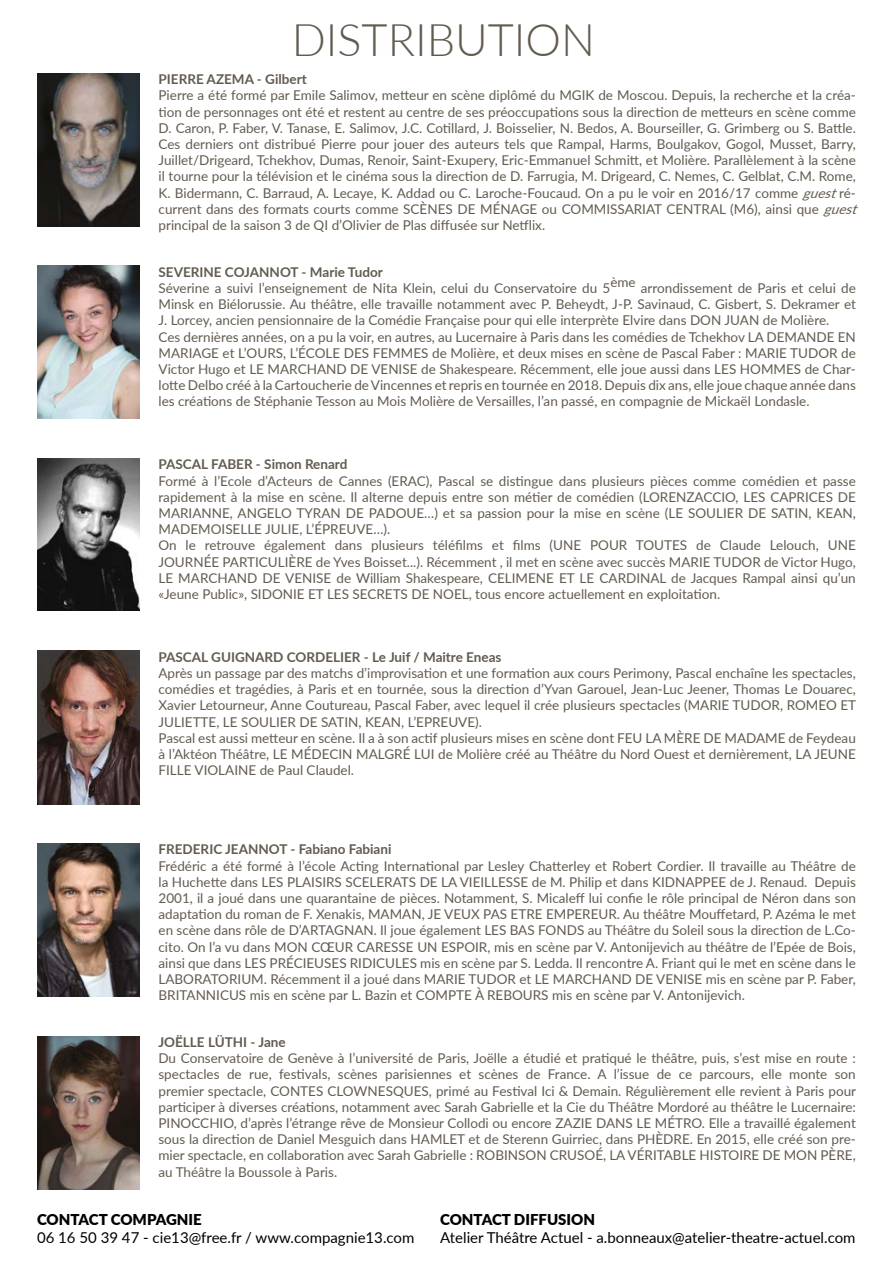
<style>
.page{position:relative;width:893px;height:1263px;background:#fff}
.page>*{position:absolute;margin:0;border:0;box-sizing:border-box;transform-origin:0 0}
.t1{font:300 45px "Lato";color:#625b4f}
.t2{font:15px "Lato";color:#000}
.t3{font:900 15px "Lato";color:#000}
.t4{font:13.5px/16.2px "Lato";color:#625b4f}
.t5{font:700 13.5px "Lato";color:#625b4f}
.s1{font-style:italic}
</style>
<div class="page">
<img style="left:37px;top:73px;width:102px;height:153px">
<img style="left:37px;top:266px;width:102px;height:153px">
<img style="left:37px;top:458px;width:102px;height:153px">
<img style="left:37px;top:651px;width:102px;height:153px">
<img style="left:37px;top:843px;width:102px;height:153px">
<img style="left:37px;top:1036px;width:102px;height:153px">
<h1 class="t1" style="left:292px;top:8px;width:305px">DISTRIBUTION</h1>
<p class="t5" style="left:159px;top:69px;width:150px">PIERRE AZEMA - Gilbert</p>
<p class="t4" style="left:159px;top:87px;width:705px">Pierre a été formé par Emile Salimov, metteur en scène diplômé du MGIK de Moscou. Depuis, la recherche et la créa&shy;tion de personnages ont été et restent au centre de ses préoccupations sous la direction de metteurs en scène comme D. Caron, P. Faber, V. Tanase, E. Salimov, J.C. Cotillard, J. Boisselier, N. Bedos, A. Bourseiller, G. Grimberg ou S. Battle.<br>Ces derniers ont distribué Pierre pour jouer des auteurs tels que Rampal, Harms, Boulgakov, Gogol, Musset, Barry, Juillet/Drigeard, Tchekhov, Dumas, Renoir, Saint-Exupery, Eric-Emmanuel Schmitt, et Molière. Parallèlement à la scène il tourne pour la télévision et le cinéma sous la direction de D. Farrugia, M. Drigeard, C. Nemes, C. Gelblat, C.M. Rome, K. Bidermann, C. Barraud, A. Lecaye, K. Addad ou C. Laroche-Foucaud. On a pu le voir en 2016/17 comme <span class="s1">guest</span>ré&shy;current dans des formats courts comme SCÈNES DE MÉNAGE ou COMMISSARIAT CENTRAL (M6), ainsi que <span class="s1">guest </span>principal de la saison 3 de QI d’Olivier de Plas diffusée sur Netflix.</p>
<p class="t5" style="left:159px;top:262px;width:226px">SEVERINE COJANNOT - Marie Tudor</p>
<p class="t4" style="left:159px;top:279px;width:699px">Séverine a suivi l’enseignement de Nita Klein, celui du Conservatoire du 5ème arrondissement de Paris et celui de Minsk en Biélorussie. Au théâtre, elle travaille notamment avec P. Beheydt, J-P. Savinaud, C. Gisbert, S. Dekramer et J. Lorcey, ancien pensionnaire de la Comédie Française pour qui elle interprète Elvire dans DON JUAN de Molière.<br>Ces dernières années, on a pu la voir, en autres, au Lucernaire à Paris dans les comédies de Tchekhov LA DEMANDE EN MARIAGE et L’OURS, L’ÉCOLE DES FEMMES de Molière, et deux mises en scène de Pascal Faber : MARIE TUDOR de Victor Hugo et LE MARCHAND DE VENISE de Shakespeare. Récemment, elle joue aussi dans LES HOMMES de Char&shy;lotte Delbo créé à la Cartoucherie de Vincennes et repris en tournée en 2018. Depuis dix ans, elle joue chaque année dans les créations de Stéphanie Tesson au Mois Molière de Versailles, l’an passé, en compagnie de Mickaël Londasle.</p>
<p class="t5" style="left:159px;top:454px;width:190px">PASCAL FABER - Simon Renard</p>
<p class="t4" style="left:158px;top:472px;width:699px">Formé à l’Ecole d’Acteurs de Cannes (ERAC), Pascal se distingue dans plusieurs pièces comme comédien et passe rapidement à la mise en scène. Il alterne depuis entre son métier de comédien (LORENZACCIO, LES CAPRICES DE MARIANNE, ANGELO TYRAN DE PADOUE…) et sa passion pour la mise en scène (LE SOULIER DE SATIN, KEAN, MADEMOISELLE JULIE, L’ÉPREUVE…).<br>On le retrouve également dans plusieurs téléfilms et films (UNE POUR TOUTES de Claude Lelouch, UNE JOURNÉE PARTICULIÈRE de Yves Boisset...). Récemment , il met en scène avec succès MARIE TUDOR de Victor Hugo, LE MARCHAND DE VENISE de William Shakespeare, CELIMENE ET LE CARDINAL de Jacques Rampal ainsi qu’un «Jeune Public», SIDONIE ET LES SECRETS DE NOEL, tous encore actuellement en exploitation.</p>
<p class="t5" style="left:159px;top:647px;width:344px">PASCAL GUIGNARD CORDELIER - Le Juif / Maitre Eneas</p>
<p class="t4" style="left:159px;top:664px;width:699px">Après un passage par des matchs d’improvisation et une formation aux cours Perimony, Pascal enchaîne les spectacles, comédies et tragédies, à Paris et en tournée, sous la direction d’Yvan Garouel, Jean-Luc Jeener, Thomas Le Douarec, Xavier Letourneur, Anne Coutureau, Pascal Faber, avec lequel il crée plusieurs spectacles (MARIE TUDOR, ROMEO ET JULIETTE, LE SOULIER DE SATIN, KEAN, L’EPREUVE).<br>Pascal est aussi metteur en scène. Il a à son actif plusieurs mises en scène dont FEU LA MÈRE DE MADAME de Feydeau à l’Aktéon Théâtre, LE MÉDECIN MALGRÉ LUI de Molière créé au Théâtre du Nord Ouest et dernièrement, LA JEUNE FILLE VIOLAINE de Paul Claudel.</p>
<p class="t5" style="left:159px;top:839px;width:234px">FREDERIC JEANNOT - Fabiano Fabiani</p>
<p class="t4" style="left:159px;top:857px;width:699px;text-align:justify">Frédéric a été formé à l’école Acting International par Lesley Chatterley et Robert Cordier. Il travaille au Théâtre de la Huchette dans LES PLAISIRS SCELERATS DE LA VIEILLESSE de M. Philip et dans KIDNAPPEE de J. Renaud. Depuis 2001, il a joué dans une quarantaine de pièces. Notamment, S. Micaleff lui confie le rôle principal de Néron dans son adaptation du roman de F. Xenakis, MAMAN, JE VEUX PAS ETRE EMPEREUR. Au théâtre Mouffetard, P. Azéma le met en scène dans rôle de D’ARTAGNAN. Il joue également LES BAS FONDS au Théâtre du Soleil sous la direction de L.Co&shy;cito. On l’a vu dans MON CŒUR CARESSE UN ESPOIR, mis en scène par V. Antonijevich au théâtre de l’Epée de Bois, ainsi que dans LES PRÉCIEUSES RIDICULES mis en scène par S. Ledda. Il rencontre A. Friant qui le met en scène dans le LABORATORIUM. Récemment il a joué dans MARIE TUDOR et LE MARCHAND DE VENISE mis en scène par P. Faber, BRITANNICUS mis en scène par L. Bazin et COMPTE À REBOURS mis en scène par V. Antonijevich.</p>
<p class="t5" style="left:158px;top:1032px;width:129px">JOËLLE LÜTHI - Jane</p>
<p class="t4" style="left:158px;top:1049px;width:699px;text-align:justify">Du Conservatoire de Genève à l’université de Paris, Joëlle a étudié et pratiqué le théâtre, puis, s’est mise en route : spectacles de rue, festivals, scènes parisiennes et scènes de France. A l’issue de ce parcours, elle monte son premier spectacle, CONTES CLOWNESQUES, primé au Festival Ici &amp; Demain. Régulièrement elle revient à Paris pour participer à diverses créations, notamment avec Sarah Gabrielle et la Cie du Théâtre Mordoré au théâtre le Lucernaire:<br>PINOCCHIO, d’après l’étrange rêve de Monsieur Collodi ou encore ZAZIE DANS LE MÉTRO. Elle a travaillé également sous la direction de Daniel Mesguich dans HAMLET et de Sterenn Guirriec, dans PHÈDRE. En 2015, elle créé son pre&shy;mier spectacle, en collaboration avec Sarah Gabrielle : ROBINSON CRUSOÉ, LA VÉRITABLE HISTOIRE DE MON PÈRE, au Théâtre la Boussole à Paris.</p>
<p class="t3" style="left:37px;top:1208px;width:166px">CONTACT COMPAGNIE</p>
<p class="t2" style="left:37px;top:1227px;width:379px">06 16 50 39 47 - cie13@free.fr / www.compagnie13.com</p>
<p class="t3" style="left:440px;top:1208px;width:156px">CONTACT DIFFUSION</p>
<p class="t2" style="left:440px;top:1227px;width:417px">Atelier Théâtre Actuel - a.bonneaux@atelier-theatre-actuel.com</p>
</div>
